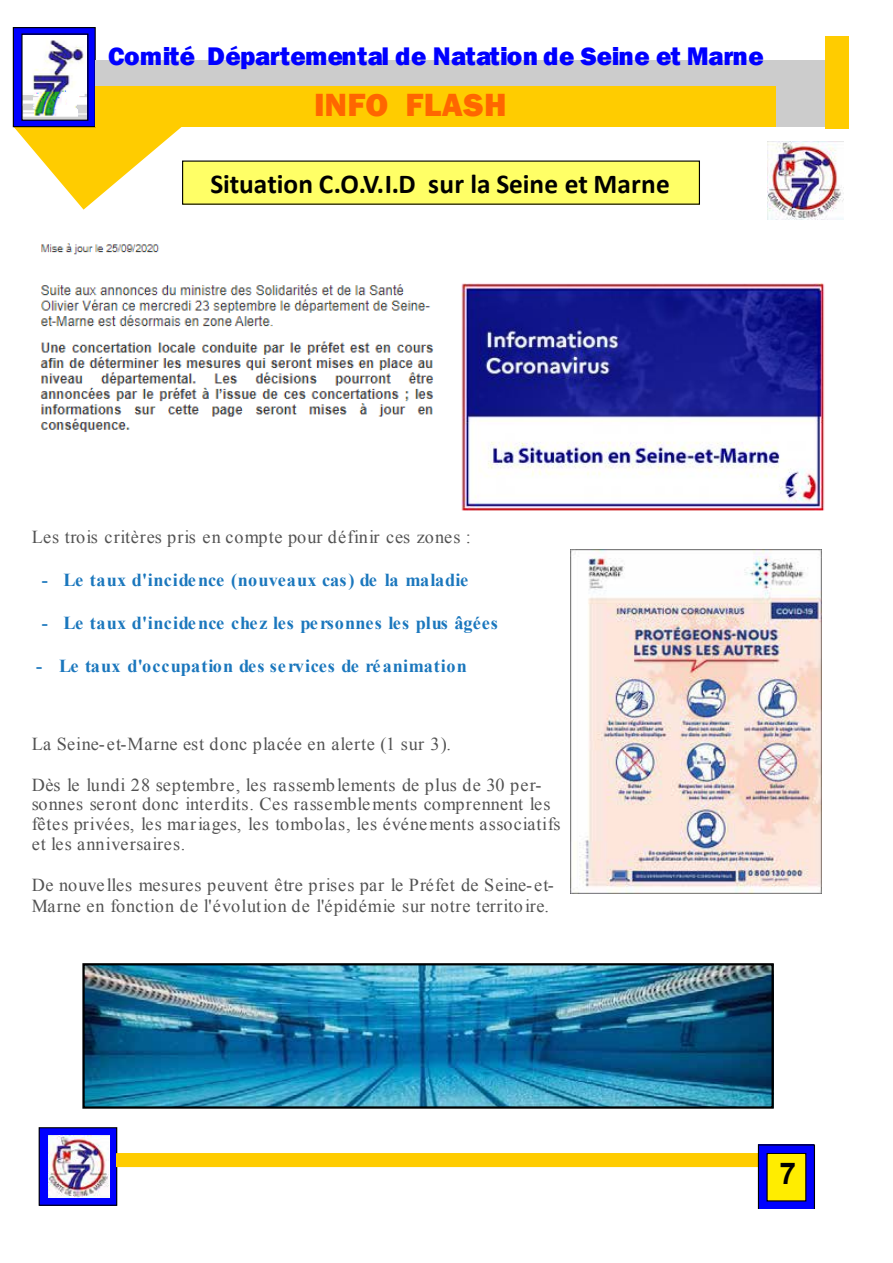
<style>
.page{position:relative;width:893px;height:1263px;background:#fff}
.page>*{position:absolute;margin:0;border:0;box-sizing:border-box;transform-origin:0 0}
.t1{font:800 33px "Franklin Gothic";letter-spacing:.005em;color:#f60}
.t2{font:700 30px "Arial";color:#000}
.t3{font:700 27.3px "Calibri";letter-spacing:.005em;color:#000}
.t4{font:800 26.25px "Franklin Gothic";color:#00f}
.t5{font:22.8px "Franklin Gothic";color:#000}
.t6{font:18.3px/19.8px "Times New Roman";letter-spacing:.04em;color:#525252}
.t7{font:700 18.3px "Times New Roman";letter-spacing:.02em;color:#1b77bd}
.t8{font:700 18.3px "Times New Roman";letter-spacing:.04em;color:#1b77bd}
</style>
<div class="page">
<svg style="left:13px;top:127px;width:170px;height:83px"></svg>
<svg style="left:13px;top:28px;width:82px;height:99px;background:#1010d6"></svg>
<div style="left:13px;top:27px;width:83px;height:100px;border:1px solid #000"></div>
<div style="left:95px;top:60px;width:737px;height:67px;background:#ccc"></div>
<div style="left:825px;top:36px;width:24px;height:93px;background:#fc0"></div>
<div style="left:95px;top:86px;width:681px;height:41px;background:#fc0"></div>
<img style="left:23px;top:35px;width:63px;height:84px">
<div style="left:39px;top:1128px;width:78px;height:77px;background:#00f"></div>
<div style="left:39px;top:1127px;width:78px;height:79px;border:1px solid #000"></div>
<img style="left:48px;top:1135px;width:61px;height:63px">
<div style="left:117px;top:1153px;width:663px;height:13px;background:#fc0"></div>
<div style="left:116px;top:1153px;width:664px;height:14px;border:1px solid #fc0"></div>
<svg style="left:758px;top:1144px;width:57px;height:65px;background:#0f0dbf"></svg>
<img style="left:768px;top:142px;width:76px;height:77px">
<img style="left:85px;top:966px;width:686px;height:140px">
<div style="left:82px;top:963px;width:692px;height:146px;border:2px solid #000"></div>
<img style="left:40px;top:243px;width:785px;height:268px">
<div style="left:36px;top:445px;width:388px;height:35px;background:#fff"></div>
<div style="left:183px;top:161px;width:516px;height:43px;background:#ff6"></div>
<img style="left:571px;top:549px;width:250px;height:344px">
<div style="left:769px;top:1154px;width:36px;height:45px;background:#ffed00"></div>
<h3 class="t4" style="left:108px;top:39px;width:657px">Comité Départemental de Natation de Seine et Marne</h3>
<h1 class="t1" style="left:314px;top:84px;width:194px">INFO FLASH</h1>
<h3 class="t3" style="left:211px;top:166px;width:461px">Situation C.O.V.I.D sur la Seine et Marne</h3>
<p class="t6" style="left:32px;top:526px;width:441px">Les trois critères pris en compte pour définir ces zones :</p>
<p class="t7" style="left:42px;top:567px;width:428px">- Le taux d'incidence (nouveaux cas) de la maladie</p>
<p class="t7" style="left:42px;top:610px;width:458px">- Le taux d'incidence chez les personnes les plus âgées</p>
<p class="t8" style="left:36px;top:654px;width:432px">- Le taux d'occupation des services de réanimation</p>
<p class="t6" style="left:32px;top:733px;width:421px">La Seine-et-Marne est donc placée en alerte (1 sur 3).</p>
<p class="t6" style="left:32px;top:774px;width:530px">Dès le lundi 28 septembre, les rassemblements de plus de 30 per&shy;sonnes seront donc interdits. Ces rassemblements comprennent les fêtes privées, les mariages, les tombolas, les événements associatifs et les anniversaires.</p>
<p class="t6" style="left:32px;top:874px;width:524px;line-height:20.5px">De nouvelles mesures peuvent être prises par le Préfet de Seine-et-<br>Marne en fonction de l'évolution de l'épidémie sur notre territoire.</p>
<h2 class="t2" style="left:779px;top:1154px;width:18px">7</h2>
<p class="t5" style="left:779px;top:1164px;width:15px">6</p>
</div>
